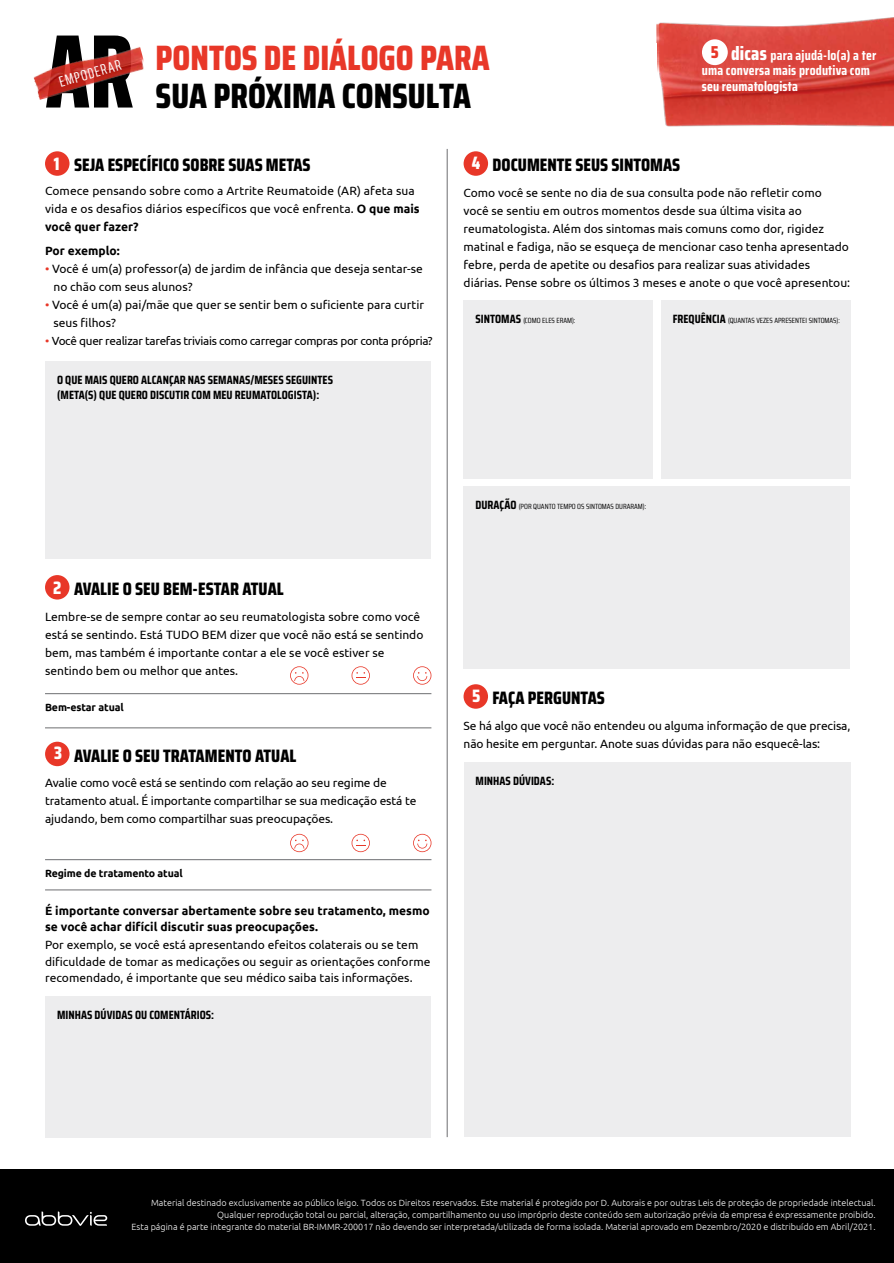
<style>
.page{position:relative;width:894px;height:1263px;background:#fff}
.page>*{position:absolute;margin:0;border:0;box-sizing:border-box;transform-origin:0 0}
.t1{font:800 35.25px "Saira Condensed";color:#e83728}
.t2{font:800 35.25px "Saira Condensed";color:#000}
.t3{font:800 18px "Saira Condensed";color:#000}
.t4{font:extra-condensed 15px "Saira";color:#fff}
.t5{font:700 13.65px/14.9px "Saira Condensed";letter-spacing:.01em;color:#fff}
.t6{font:12px/18px "Ubuntu";color:#000}
.t7{font:700 12px/15px "Saira Condensed";color:#000}
.t8{font:700 12px/16.5px "Ubuntu";color:#000}
.t9{font:11.7px "Ubuntu";letter-spacing:-.025em;color:#000}
.t10{font:700 10.5px "Ubuntu";letter-spacing:-.01em;color:#000}
.t11{font:300 9px/12px "Ubuntu";color:#fff;text-align:right}
.t12{font:7.5px "Saira Condensed";color:#000}
.s1{font-weight:800;font-size:19.05px}
.s2{color:#fff}
.s3{font-weight:700}
.s4{color:#e83728}
.s5{font-weight:700;font-size:12px}
</style>
<div class="page">
<div style="left:0;top:1169px;width:893px;height:94px;background:#000"></div>
<svg style="left:46px;top:36px;width:87px;height:71px"></svg>
<img style="left:33px;top:45px;width:111px;height:55px">
<img style="left:656px;top:17px;width:237px;height:110px">
<hr style="left:447px;top:149px;width:1px;height:988px;background:#6d6e71">
<div style="left:45px;top:151px;width:24px;height:25px;background:#e83728;border-radius:50%"></div>
<div style="left:45px;top:361px;width:385px;height:198px;background:#ededee"></div>
<div style="left:463px;top:684px;width:25px;height:24px;background:#e83728;border-radius:50%"></div>
<div style="left:463px;top:762px;width:387px;height:375px;background:#ededee"></div>
<div style="left:463px;top:151px;width:25px;height:25px;background:#e83728;border-radius:50%"></div>
<div style="left:660px;top:300px;width:190px;height:178px;background:#ededee"></div>
<div style="left:463px;top:300px;width:189px;height:178px;background:#ededee"></div>
<div style="left:463px;top:486px;width:387px;height:183px;background:#ededee"></div>
<div style="left:701px;top:39px;width:26px;height:26px;background:#fff;border-radius:50%"></div>
<div style="left:45px;top:996px;width:385px;height:141px;background:#ededee"></div>
<svg style="left:413px;top:834px;width:18px;height:18px"></svg>
<svg style="left:351px;top:834px;width:19px;height:18px"></svg>
<svg style="left:290px;top:834px;width:18px;height:18px"></svg>
<hr style="left:45px;top:859px;width:386px;height:1px;background:#6d6e71">
<hr style="left:45px;top:889px;width:386px;height:1px;background:#6d6e71">
<div style="left:45px;top:741px;width:24px;height:25px;background:#e83728;border-radius:50%"></div>
<svg style="left:25px;top:1211px;width:82px;height:14px"></svg>
<div style="left:45px;top:575px;width:24px;height:24px;background:#e83728;border-radius:50%"></div>
<svg style="left:413px;top:666px;width:18px;height:18px"></svg>
<svg style="left:351px;top:666px;width:19px;height:18px"></svg>
<svg style="left:290px;top:666px;width:18px;height:18px"></svg>
<hr style="left:45px;top:693px;width:386px;height:1px;background:#6d6e71">
<hr style="left:45px;top:727px;width:386px;height:1px;background:#6d6e71">
<p class="t4" style="left:56px;top:71px;width:65px;rotate:-16deg">EMPODERAR</p>
<h1 class="t1" style="left:156px;top:30px;width:335px">PONTOS DE DIÁLOGO PARA</h1>
<h1 class="t2" style="left:156px;top:68px;width:317px">SUA PRÓXIMA CONSULTA</h1>
<p class="t5" style="left:701px;top:47px;width:176px;text-indent:9px"><sup>5</sup> <span class="s1">dicas</span> para ajudá-lo(a) a ter uma conversa mais produtiva com</p>
<p class="t5" style="left:701px;top:79px;width:97px">seu reumatologista</p>
<h2 class="t3" style="left:54px;top:151px;width:258px"><span class="s2">1</span> SEJA ESPECÍFICO SOBRE SUAS METAS</h2>
<p class="t6" style="left:45px;top:182px;width:376px">Comece pensando sobre como a Artrite Reumatoide (AR) afeta sua vida e os desafios diários específicos que você enfrenta. <span class="s3">O que mais você quer fazer?</span></p>
<p class="t8" style="left:45px;top:243px;width:76px">Por exemplo:</p>
<p class="t6" style="left:53px;top:260px;width:370px;text-indent:-8px"><span class="s4">•</span> Você é um(a) professor(a) de jardim de infância que deseja sentar-se no chão com seus alunos?</p>
<p class="t6" style="left:53px;top:296px;width:372px;text-indent:-8px"><span class="s4">•</span> Você é um(a) pai/mãe que quer se sentir bem o suficiente para curtir seus filhos?</p>
<p class="t9" style="left:45px;top:334px;width:389px"><span class="s4">•</span> Você quer realizar tarefas triviais como carregar compras por conta própria?</p>
<p class="t7" style="left:57px;top:372px;width:277px">O QUE MAIS QUERO ALCANÇAR NAS SEMANAS/MESES SEGUINTES (META(S) QUE QUERO DISCUTIR COM MEU REUMATOLOGISTA):</p>
<h2 class="t3" style="left:471px;top:151px;width:210px"><span class="s2">4</span> DOCUMENTE SEUS SINTOMAS</h2>
<p class="t6" style="left:463px;top:183px;width:388px">Como você se sente no dia de sua consulta pode não refletir como<br>você se sentiu em outros momentos desde sua última visita ao reumatologista. Além dos sintomas mais comuns como dor, rigidez matinal e fadiga, não se esqueça de mencionar caso tenha apresentado febre, perda de apetite ou desafios para realizar suas atividades diárias. Pense sobre os últimos 3 meses e anote o que você apresentou:</p>
<p class="t12" style="left:475px;top:315px;width:101px"><span class="s5">SINTOMAS</span> (COMO ELES ERAM):</p>
<p class="t12" style="left:672px;top:315px;width:168px"><span class="s5">FREQUÊNCIA</span> (QUANTAS VEZES APRESENTEI SINTOMAS):</p>
<h2 class="t3" style="left:53px;top:575px;width:232px"><span class="s2">2</span> AVALIE O SEU BEM-ESTAR ATUAL</h2>
<p class="t6" style="left:45px;top:607px;width:380px">Lembre-se de sempre contar ao seu reumatologista sobre como você está se sentindo. Está TUDO BEM dizer que você não está se sentindo bem, mas também é importante contar a ele se você estiver se sentindo bem ou melhor que antes.</p>
<p class="t10" style="left:45px;top:700px;width:80px">Bem-estar atual</p>
<h2 class="t3" style="left:54px;top:741px;width:244px"><span class="s2">3</span> AVALIE O SEU TRATAMENTO ATUAL</h2>
<p class="t6" style="left:45px;top:773px;width:372px">Avalie como você está se sentindo com relação ao seu regime de tratamento atual. É importante compartilhar se sua medicação está te ajudando, bem como compartilhar suas preocupações.</p>
<p class="t10" style="left:45px;top:867px;width:139px">Regime de tratamento atual</p>
<p class="t8" style="left:45px;top:902px;width:386px">É importante conversar abertamente sobre seu tratamento, mesmo se você achar difícil discutir suas preocupações.</p>
<p class="t6" style="left:45px;top:936px;width:387px;line-height:16.5px">Por exemplo, se você está apresentando efeitos colaterais ou se tem dificuldade de tomar as medicações ou seguir as orientações conforme recomendado, é importante que seu médico saiba tais informações.</p>
<p class="t7" style="left:57px;top:1007px;width:158px">MINHAS DÚVIDAS OU COMENTÁRIOS:</p>
<p class="t12" style="left:475px;top:501px;width:172px"><span class="s5">DURAÇÃO</span> (POR QUANTO TEMPO OS SINTOMAS DURARAM):</p>
<h2 class="t3" style="left:472px;top:684px;width:134px"><span class="s2">5</span> FAÇA PERGUNTAS</h2>
<p class="t6" style="left:463px;top:716px;width:388px">Se há algo que você não entendeu ou alguma informação de que precisa, não hesite em perguntar. Anote suas dúvidas para não esquecê-las:</p>
<p class="t7" style="left:475px;top:773px;width:80px">MINHAS DÚVIDAS:</p>
<p class="t11" style="left:132px;top:1196px;width:745px">Material destinado exclusivamente ao público leigo. Todos os Direitos reservados. Este material é protegido por D. Autorais e por outras Leis de proteção de propriedade intelectual.<br>Qualquer reprodução total ou parcial, alteração, compartilhamento ou uso impróprio deste conteúdo sem autorização prévia da empresa é expressamente proibido.<br>Esta página é parte integrante do material BR-IMMR-200017 não devendo ser interpretada/utilizada de forma isolada. Material aprovado em Dezembro/2020 e distribuído em Abril/2021.</p>
</div>
